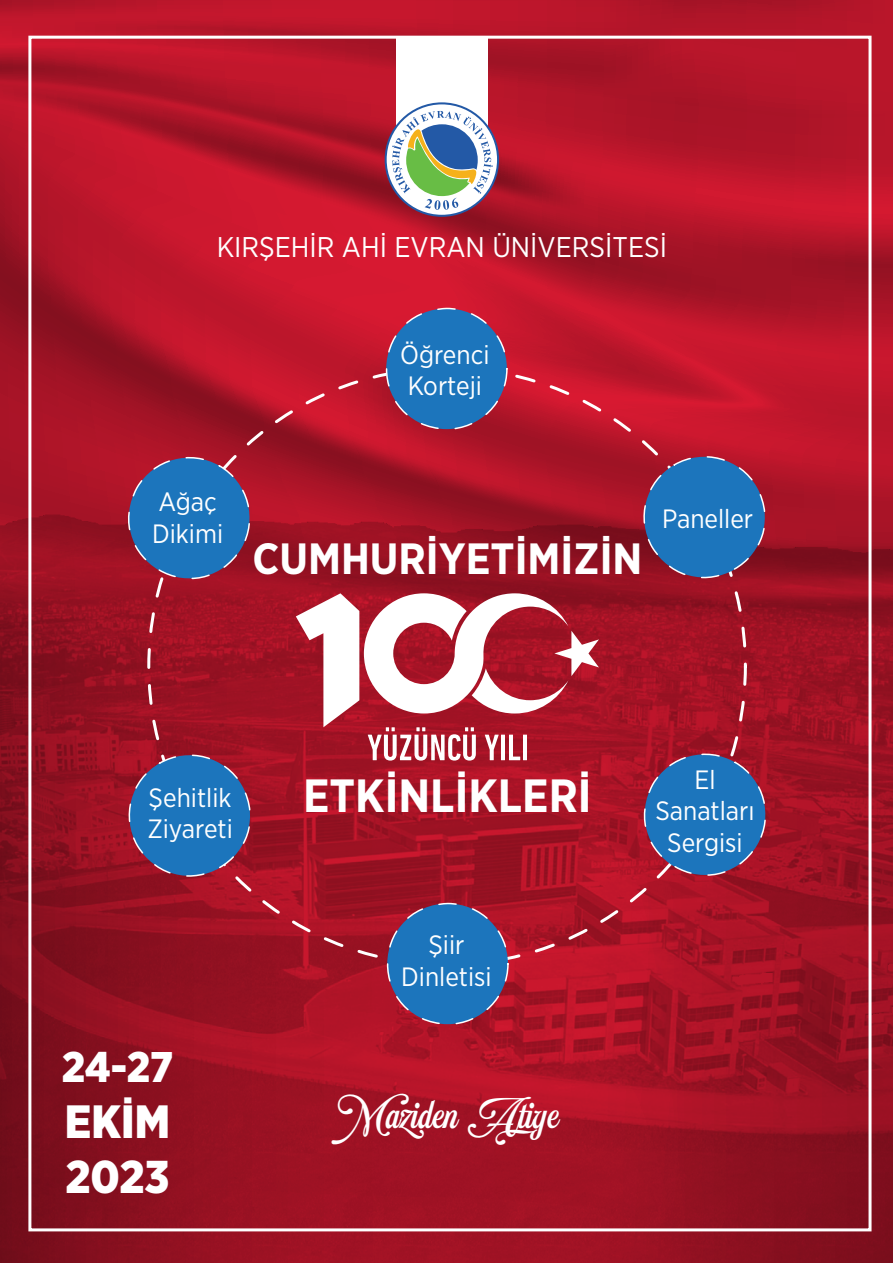
<style>
.page{position:relative;width:893px;height:1263px;background:#fff}
.page>*{position:absolute;margin:0;border:0;box-sizing:border-box;transform-origin:0 0}
.t1{font:900 46.65px "Gotham Narrow";color:#fff}
.t2{font:700 46.5px "Gotham Narrow";color:#fff}
.t3{font:900 46.05px "Gotham Narrow";color:#fff}
.t4{font:700 43.65px "Gotham Narrow";color:#fff}
.t5{font:900 42.9px "Gotham Narrow";color:#fff}
.t6{font:34.5px "White Dream PERSONALUSEONLY";color:#fff}
.t7{font:28.5px "Gotham Narrow";color:#fff}
.t8{font:26.4px/31.8px "Gotham Narrow";color:#fff}
</style>
<div class="page">
<svg style="left:0;top:0;width:893px;height:357px;background:#b8192d"></svg>
<img style="left:0;top:357px;width:893px;height:906px">
<div style="left:396px;top:36px;width:91px;height:120px;background:#fff"></div>
<svg style="left:385px;top:102px;width:114px;height:115px"></svg>
<svg style="left:296px;top:593px;width:303px;height:167px"></svg>
<hr style="left:523px;top:735px;width:4px;height:25px;background:#fff">
<svg style="left:365px;top:307px;width:143px;height:122px;background:#57588d"></svg>
<svg style="left:366px;top:902px;width:143px;height:122px;background:#4f578b"></svg>
<svg style="left:100px;top:449px;width:158px;height:167px;background:#6b4069"></svg>
<svg style="left:615px;top:746px;width:159px;height:166px;background:#6f416a"></svg>
<svg style="left:121px;top:747px;width:158px;height:166px;background:#694069"></svg>
<svg style="left:636px;top:448px;width:158px;height:167px;background:#684068"></svg>
<svg style="left:518px;top:1102px;width:17px;height:26px"></svg>
<p class="t7" style="left:217px;top:229px;width:452px">KIRŞEHİR AHİ EVRAN ÜNİVERSİTESİ</p>
<p class="t8" style="left:400px;top:338px;width:91px">Öğrenci<br>Korteji</p>
<p class="t8" style="left:152px;top:485px;width:73px">Ağaç<br>Dikimi</p>
<h3 class="t4" style="left:252px;top:531px;width:392px">CUMHURİYETİMİZİN</h3>
<p class="t8" style="left:662px;top:502px;width:93px">Paneller</p>
<p class="t8" style="left:147px;top:781px;width:87px">Şehitlik<br>Ziyareti</p>
<h3 class="t5" style="left:62px;top:1039px;width:113px">24-27</h3>
<h1 class="t1" style="left:65px;top:1091px;width:107px">EKİM</h1>
<h3 class="t3" style="left:65px;top:1146px;width:106px">2023</h3>
<h2 class="t2" style="left:303px;top:765px;width:290px">ETKİNLİKLERİ</h2>
<p class="t8" style="left:401px;top:928px;width:92px;text-align:center">Şiir<br>Dinletisi</p>
<h3 class="t6" style="left:331px;top:1095px;width:258px">Maziden Aye</h3>
<p class="t8" style="left:655px;top:763px;width:101px;text-align:center">El<br>Sanatları<br>Sergisi</p>
</div>
